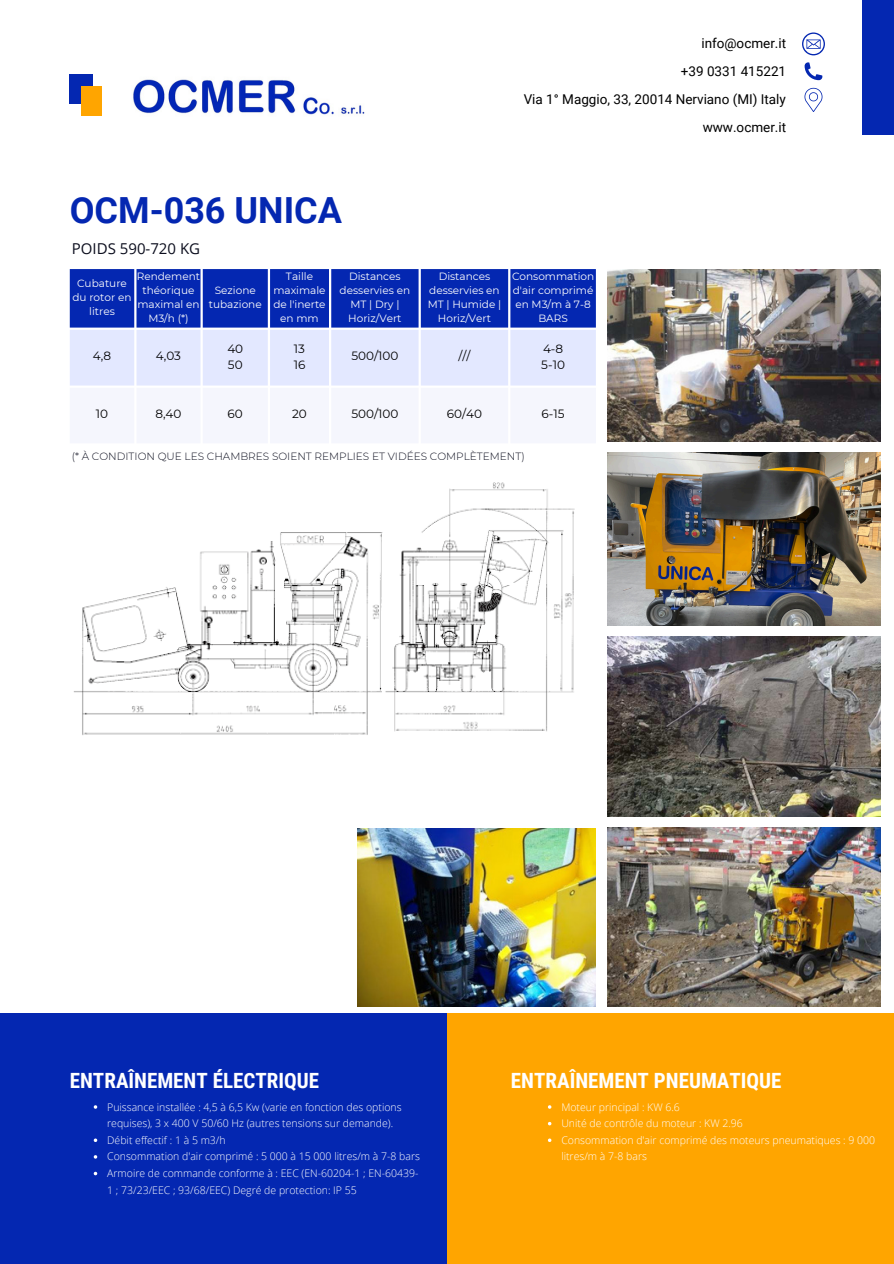
<style>
.page{position:relative;width:894px;height:1264px;background:#fff}
.page>*{position:absolute;margin:0;border:0;box-sizing:border-box;transform-origin:0 0}
.t1{font:700 36px "Roboto";color:#0427b1}
.t2{font:700 21px "Roboto Condensed";color:#fff}
.t3{font:15px "Open Sans";color:#0c0e1e}
.t4{font:13.5px "Roboto";color:#000}
.t5{font:12px "Montserrat";color:#000}
.t6{font:300 10.5px/16.6px "Open Sans";color:#fff}
.t7{font:10.5px/14px "Montserrat";color:#fefefe;text-align:center}
.t8{font:300 10.5px "Montserrat";color:#0c0e1e}
</style>
<div class="page">
<img style="left:358px;top:828px;width:237px;height:178px">
<img style="left:607px;top:269px;width:272px;height:172px">
<img style="left:607px;top:452px;width:272px;height:174px">
<div style="left:70px;top:74px;width:23px;height:30px;background:#0427b1"></div>
<div style="left:81px;top:86px;width:21px;height:29px;background:#ffa500"></div>
<div style="left:862px;top:0;width:31px;height:135px;background:#0427b1"></div>
<img style="left:133px;top:79px;width:232px;height:36px">
<svg style="left:802px;top:32px;width:22px;height:23px"></svg>
<svg style="left:804px;top:62px;width:18px;height:18px"></svg>
<svg style="left:804px;top:88px;width:18px;height:24px"></svg>
<div style="left:0;top:1013px;width:447px;height:250px;background:#0427b1"></div>
<div style="left:446px;top:1013px;width:446px;height:250px;background:#ffa500"></div>
<svg style="left:70px;top:269px;width:525px;height:117px;background:#7487d7"></svg>
<img style="left:73px;top:482px;width:502px;height:253px">
<img style="left:607px;top:636px;width:272px;height:180px">
<img style="left:607px;top:827px;width:272px;height:179px">
<h4 class="t4" style="left:701px;top:36px;width:86px">info@ocmer.it</h4>
<h4 class="t4" style="left:680px;top:64px;width:107px">+39 0331 415221</h4>
<h4 class="t4" style="left:523px;top:92px;width:264px">Via 1° Maggio, 33, 20014 Nerviano (MI) Italy</h4>
<p class="t1" style="left:70px;top:190px;width:273px">OCM-036 UNICA</p>
<p class="t3" style="left:72px;top:238px;width:130px">POIDS 590-720 KG</p>
<p class="t7" style="left:72px;top:276px;width:60px">Cubature du rotor en litres</p>
<p class="t7" style="left:137px;top:269px;width:65px">Rendement théorique maximal en<br>M3/h (*)</p>
<p class="t5" style="left:93px;top:349px;width:20px">4,8</p>
<p class="t5" style="left:156px;top:349px;width:27px">4,03</p>
<p class="t7" style="left:209px;top:283px;width:54px">Sezione tubazione</p>
<p class="t5" style="left:227px;top:341px;width:17px">40</p>
<p class="t5" style="left:228px;top:357px;width:16px">50</p>
<h1 class="t7" style="left:273px;top:269px;width:54px">Taille maximale de l'inerte en mm</h1>
<h3 class="t7" style="left:339px;top:269px;width:72px">Distances desservies en<br>MT | Dry |<br>Horiz/Vert</h3>
<p class="t7" style="left:427px;top:269px;width:75px">Distances desservies en<br>MT | Humide |<br>Horiz/Vert</p>
<p class="t7" style="left:512px;top:269px;width:84px">Consommation d'air comprimé en M3/m à 7-8<br>BARS</p>
<p class="t5" style="left:294px;top:341px;width:13px">13</p>
<p class="t5" style="left:293px;top:357px;width:13px">16</p>
<p class="t5" style="left:351px;top:349px;width:48px">500/100</p>
<p class="t5" style="left:458px;top:349px;width:14px">///</p>
<p class="t5" style="left:543px;top:341px;width:22px">4-8</p>
<p class="t5" style="left:541px;top:357px;width:25px">5-10</p>
<p class="t5" style="left:96px;top:407px;width:14px">10</p>
<p class="t5" style="left:155px;top:407px;width:28px">8,40</p>
<p class="t5" style="left:227px;top:407px;width:17px">60</p>
<p class="t5" style="left:292px;top:407px;width:16px">20</p>
<p class="t5" style="left:351px;top:407px;width:48px">500/100</p>
<p class="t5" style="left:447px;top:407px;width:37px">60/40</p>
<p class="t5" style="left:541px;top:407px;width:25px">6-15</p>
<p class="t8" style="left:72px;top:449px;width:454px">(* À CONDITION QUE LES CHAMBRES SOIENT REMPLIES ET VIDÉES COMPLÈTEMENT)</p>
<h4 class="t4" style="left:702px;top:119px;width:85px">www.ocmer.it</h4>
<p class="t2" style="left:70px;top:1068px;width:251px">ENTRAÎNEMENT ÉLECTRIQUE</p>
<h2 class="t2" style="left:511px;top:1068px;width:272px">ENTRAÎNEMENT PNEUMATIQUE</h2>
<p class="t6" style="left:107px;top:1098px;width:296px">Puissance installée : 4,5 à 6,5 Kw (varie en fonction des options requises), 3 x 400 V 50/60 Hz (autres tensions sur demande).</p>
<p class="t6" style="left:107px;top:1131px;width:120px">Débit effectif : 1 à 5 m3/h</p>
<p class="t6" style="left:107px;top:1147px;width:314px">Consommation d'air comprimé : 5 000 à 15 000 litres/m à 7-8 bars</p>
<p class="t6" style="left:107px;top:1164px;width:313px">Armoire de commande conforme à : EEC (EN-60204-1 ; EN-60439-<br>1 ; 73/23/EEC ; 93/68/EEC) Degré de protection: IP 55</p>
<h5 class="t6" style="left:561px;top:1098px;width:120px">Moteur principal : KW 6.6</h5>
<p class="t6" style="left:561px;top:1114px;width:183px">Unité de contrôle du moteur : KW 2.96</p>
<h2 class="t6" style="left:561px;top:1131px;width:315px">Consommation d'air comprimé des moteurs pneumatiques : 9 000 litres/m à 7-8 bars</h2>
</div>
